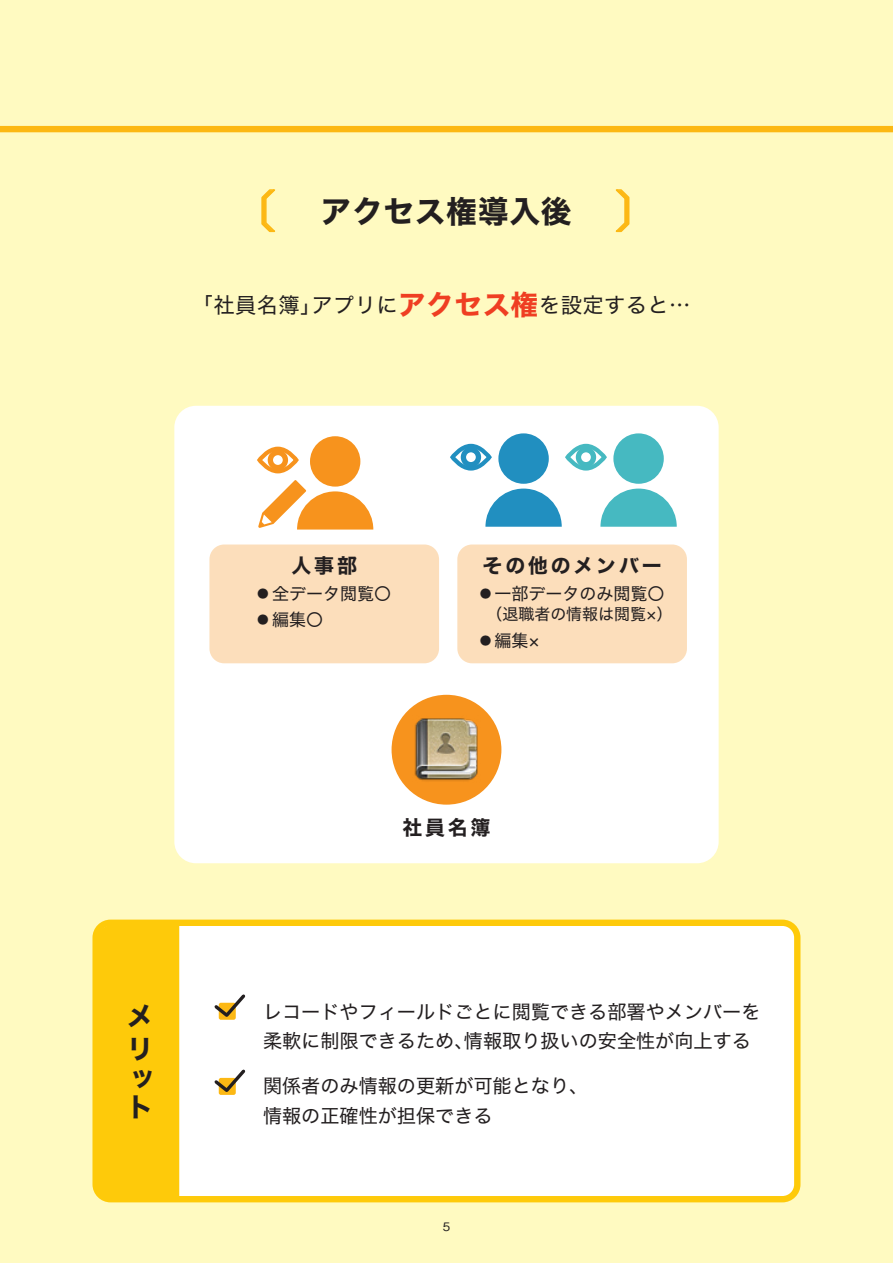
<style>
.page{position:relative;width:893px;height:1263px;background:#fffac1}
.page>*{position:absolute;margin:0;border:0;box-sizing:border-box;transform-origin:0 0}
.t1{font:44.7px "Hira Kaku Std W4";color:#fcb814}
.t2{font:30.9px "Hira Kaku Std W7";letter-spacing:.02em;color:#231f20}
.t3{font:26.55px/32.4px "Hira Kaku Std W7";color:#231f20}
.t4{font:21.3px "Hira Kaku Std W4";letter-spacing:.02em;color:#231f20}
.t5{font:19.95px "Hira Kaku Std W7";letter-spacing:.14em;color:#231f20}
.t6{font:19.2px/29.7px "Hira Kaku Std W4";color:#231f20}
.t7{font:16.95px "Hira Kaku Std W4";color:#231f20}
.t8{font:15.9px "Hira Kaku Std W4";color:#231f20}
.t9{font:500 11.7px "Gothic BBB Pr 5";color:#231f20}
.s1{font-family:"Hira Kaku Std W7";font-size:27.6px;color:#ef3e22}
.s2{font-size:11.7px}
</style>
<div class="page">
<div style="left:174px;top:406px;width:545px;height:457px;background:#fff;border-radius:22px"></div>
<div style="left:457px;top:544px;width:230px;height:119px;background:#fcdebb;border-radius:15px"></div>
<div style="left:209px;top:544px;width:230px;height:119px;background:#fcdebb;border-radius:15px"></div>
<div style="left:96px;top:923px;width:701px;height:276px;background:#fff;border-radius:15px"></div>
<div style="left:92px;top:919px;width:708px;height:283px;border:6px solid #feca0a;border-radius:15px"></div>
<svg style="left:214px;top:994px;width:32px;height:26px"></svg>
<svg style="left:214px;top:1069px;width:32px;height:26px"></svg>
<div style="left:0;top:126px;width:893px;height:6px;background:#fcb814"></div>
<div style="left:96px;top:924px;width:83px;height:277px;background:#feca0a"></div>
<svg style="left:261px;top:189px;width:15px;height:44px"></svg>
<svg style="left:615px;top:189px;width:15px;height:44px"></svg>
<div style="left:392px;top:695px;width:109px;height:110px;background:#f7931d;border-radius:50%"></div>
<img style="left:414px;top:718px;width:64px;height:63px">
<div style="left:310px;top:436px;width:50px;height:51px;background:#f7931d;border-radius:50%"></div>
<svg style="left:258px;top:480px;width:115px;height:49px"></svg>
<div style="left:257px;top:447px;width:41px;height:26px;border:4px solid #f7931d;border-radius:50%"></div>
<svg style="left:268px;top:450px;width:20px;height:20px"></svg>
<svg style="left:600px;top:489px;width:77px;height:38px"></svg>
<div style="left:613px;top:433px;width:51px;height:51px;background:#46b9c1;border-radius:50%"></div>
<div style="left:565px;top:444px;width:41px;height:27px;border:4px solid #46b9c1;border-radius:50%"></div>
<svg style="left:576px;top:447px;width:20px;height:20px"></svg>
<svg style="left:485px;top:489px;width:77px;height:38px"></svg>
<div style="left:498px;top:433px;width:51px;height:51px;background:#218fc0;border-radius:50%"></div>
<div style="left:450px;top:444px;width:41px;height:27px;border:4px solid #218fc0;border-radius:50%"></div>
<svg style="left:461px;top:447px;width:20px;height:20px"></svg>
<h1 class="t1" style="left:231px;top:177px;width:46px">〔</h1>
<h1 class="t1" style="left:615px;top:177px;width:46px">〕</h1>
<h2 class="t2" style="left:321px;top:188px;width:252px">アクセス権導入後</h2>
<p class="t4" style="left:192px;top:289px;width:500px">「社員名簿」アプリに<span class="s1">アクセス権</span>を設定すると…</p>
<h3 class="t3" style="left:127px;top:1001px;width:25px">メリ</h3>
<h3 class="t3" style="left:127px;top:1065px;width:27px;line-height:28.7px">ット</h3>
<p class="t5" style="left:292px;top:550px;width:67px">人事部</p>
<p class="t5" style="left:483px;top:550px;width:180px">その他のメンバー</p>
<p class="t7" style="left:257px;top:581px;width:135px"><span class="s2">●</span> 全データ閲覧〇</p>
<p class="t7" style="left:257px;top:606px;width:67px"><span class="s2">●</span> 編集〇</p>
<p class="t7" style="left:480px;top:581px;width:186px"><span class="s2">●</span> 一部データのみ閲覧〇</p>
<p class="t8" style="left:487px;top:602px;width:187px">（退職者の情報は閲覧×）</p>
<p class="t7" style="left:480px;top:628px;width:62px"><span class="s2">●</span> 編集×</p>
<p class="t5" style="left:402px;top:812px;width:90px">社員名簿</p>
<p class="t6" style="left:263px;top:996px;width:499px">レコードやフィールドごとに閲覧できる部署やメンバーを柔軟に制限できるため、情報取り扱いの安全性が向上する</p>
<p class="t6" style="left:263px;top:1071px;width:327px">関係者のみ情報の更新が可能となり、情報の正確性が担保できる</p>
<p class="t9" style="left:443px;top:1218px;width:9px">5</p>
</div>
